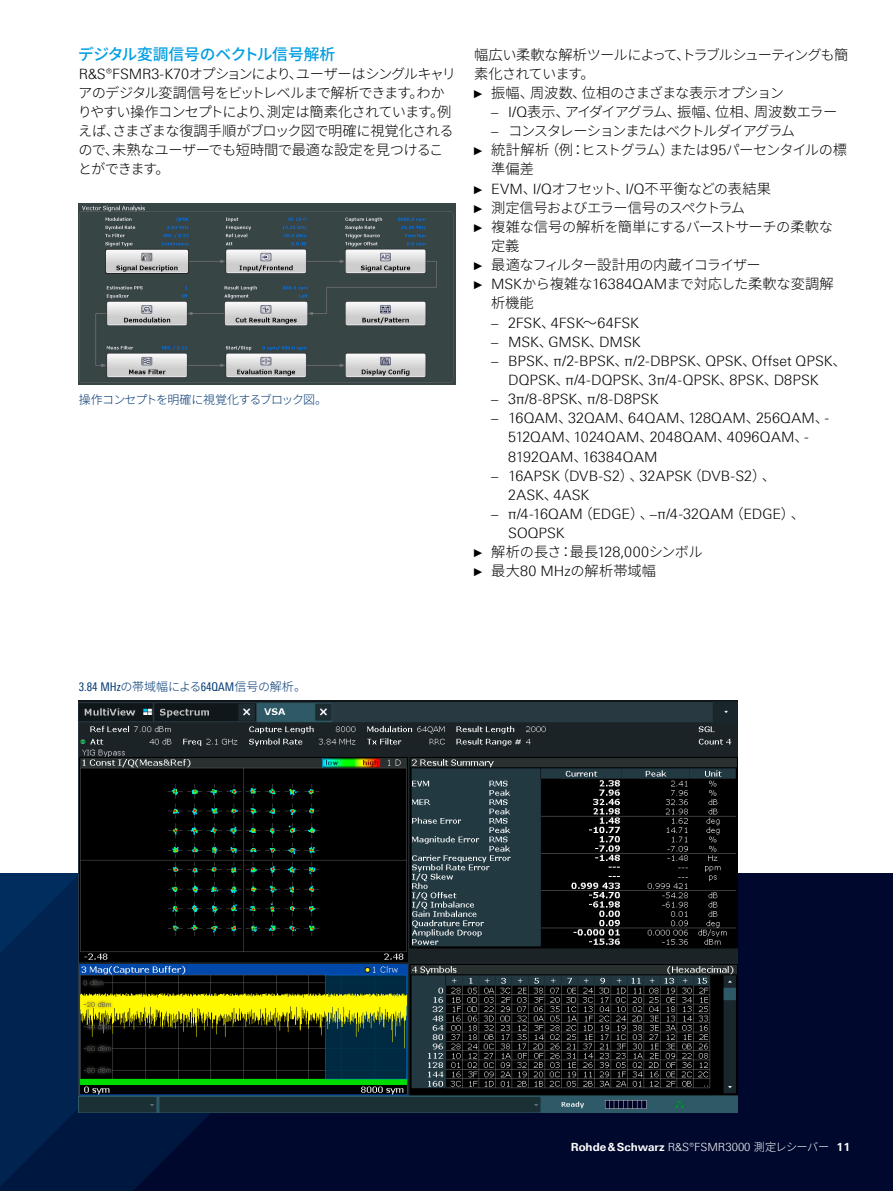
<style>
.page{position:relative;width:893px;height:1191px;background:#fff}
.page>*{position:absolute;margin:0;border:0;box-sizing:border-box;transform-origin:0 0}
.Absatzfett_cyan{font:500 15.75px "Source Han Sans JP";letter-spacing:-.015em;color:#009ee3}
.t1{font:300 14.25px/19.2px "Linotype Univers 330";letter-spacing:.01em;color:#000}
.Haupttext_ohne_Absta{font:300 14.25px/19.2px "Source Han Sans JP";letter-spacing:-.05em;color:#000}
.Haupttext_ohne_Absta-2{font:300 14.25px "Source Han Sans JP";letter-spacing:-.07em;color:#000}
.Haupttext{font:300 14.25px/19.2px "Source Han Sans JP";letter-spacing:-.065em;color:#000}
.Haupttext_ohne_Absta-3{font:300 14.25px/19.2px "Source Han Sans JP";letter-spacing:-.01em;color:#000}
.Haupttext_ohne_Absta-4{font:300 14.25px/19.2px "Source Han Sans JP";letter-spacing:-.025em;color:#000}
.Haupttext_ohne_Absta-5{font:300 14.25px "Source Han Sans JP";letter-spacing:-.085em;color:#000}
.Haupttext_ohne_Absta-6{font:300 14.25px "Source Han Sans JP";letter-spacing:-.015em;color:#000}
.Haupttext_ohne_Absta-7{font:300 14.25px "Source Han Sans JP";letter-spacing:.005em;color:#000}
.Bildunterschrift{font:300 12px "Source Han Sans JP";letter-spacing:-.015em;color:#003872}
.Bildunterschrift-2{font:300 12px "Source Han Sans JP";letter-spacing:-.05em;color:#003872}
.t2{font:700 11.25px "Linotype Univers 630";color:#fff}
.s1{font-family:"Linotype Univers 330"}
.s2{font-family:"Arial Narrow";font-weight:400;font-size:11.4px}
.s3{font-family:"Source Han Sans JP"}
.s4{font-family:"Linotype Univers 420 Cn";font-weight:400}
.s5{font-family:"Linotype Univers 330";font-weight:300}
.s6{font-family:"Source Han Sans JP";font-weight:300}
</style>
<div class="page">
<div style="left:0;top:873px;width:893px;height:318px;background:#00082d"></div>
<svg style="left:81px;top:1112px;width:233px;height:79px"></svg>
<svg style="left:0;top:873px;width:81px;height:318px;background:#00224e"></svg>
<img style="left:79px;top:701px;width:659px;height:411px">
<img style="left:79px;top:203px;width:376px;height:181px">
<p class="Absatzfett_cyan" style="left:78px;top:45px;width:259px">デジタル変調信号のベクトル信号解析</p>
<p class="Haupttext_ohne_Absta" style="left:78px;top:64px;width:380px"><span class="s1">R&amp;S®FSMR3-K70</span>オプションにより、ユーザーはシングルキャリアのデジタル変調信号を-ビットレベルまで解析できます。わかりやすい操作コンセプトにより、測定は簡素化されています。例えば、さまざまな復調手順がブロック図で明確に視覚化されるので、未熟なユーザーでも短時間で最適な設定を見つけることができます。</p>
<p class="Bildunterschrift-2" style="left:79px;top:393px;width:250px">操作コンセプトを明確に視覚化するブロック図。</p>
<p class="Haupttext" style="left:474px;top:45px;width:376px">幅広い柔軟な解析ツールによって、トラブルシューティングも簡素化-されています。</p>
<p class="Haupttext_ohne_Absta" style="left:474px;top:83px;width:311px"><span class="s2">►</span> 振幅、周波数、位相のさまざまな表示オプション</p>
<p class="Haupttext_ohne_Absta-2" style="left:491px;top:104px;width:348px"><span class="s1">– I/Q</span>表示、アイダイアグラム、振幅、位相、周波数エラー</p>
<p class="Haupttext_ohne_Absta-5" style="left:491px;top:123px;width:305px"><span class="s1">–</span> コンスタレーションまたはベクトルダイアグラム</p>
<p class="Haupttext_ohne_Absta" style="left:491px;top:141px;width:357px;text-indent:-17px"><span class="s2">►</span> 統計解析（例：ヒストグラム）または<span class="s1">95</span>パーセンタイルの標準偏差</p>
<p class="Haupttext_ohne_Absta" style="left:474px;top:179px;width:298px"><span class="s2">►</span> <span class="s1">EVM</span>、<span class="s1">I/Q</span>オフセット、<span class="s1">I/Q</span>不平衡などの表結果</p>
<p class="Haupttext_ohne_Absta-2" style="left:474px;top:199px;width:272px"><span class="s2">►</span> 測定信号およびエラー信号のスペクトラム</p>
<p class="Haupttext_ohne_Absta-4" style="left:491px;top:217px;width:343px;text-indent:-17px"><span class="s2">►</span> 複雑な信号の解析を簡単にするバーストサーチの柔軟な定義</p>
<p class="Haupttext_ohne_Absta" style="left:474px;top:255px;width:288px"><span class="s2">►</span> 最適なフィルター設計用の内蔵イコライザー</p>
<p class="Haupttext_ohne_Absta-3" style="left:491px;top:275px;width:344px;text-indent:-17px"><span class="s2">►</span> <span class="s1">MSK</span>から複雑な<span class="s1">16384QAM</span>まで対応した柔軟な変調解析機能</p>
<p class="t1" style="left:491px;top:313px;width:150px">– 2FSK<span class="s3">、</span>4FSK<span class="s3">～</span>64FSK</p>
<p class="t1" style="left:491px;top:332px;width:151px">– MSK<span class="s3">、</span>GMSK<span class="s3">、</span>DMSK</p>
<p class="t1" style="left:508px;top:351px;width:340px;text-indent:-17px">– BPSK<span class="s3">、</span>π/2-BPSK<span class="s3">、</span>π/2-DBPSK<span class="s3">、</span>QPSK<span class="s3">、</span>Offset QPSK<span class="s3">、<br></span>DQPSK<span class="s3">、</span>π/4-DQPSK<span class="s3">、</span>3π/4-QPSK<span class="s3">、</span>8PSK<span class="s3">、</span>D8PSK</p>
<p class="t1" style="left:491px;top:389px;width:169px">– 3π/8-8PSK<span class="s3">、</span>π/8-D8PSK</p>
<p class="t1" style="left:508px;top:408px;width:322px;text-indent:-17px">– 16QAM<span class="s3">、</span>32QAM<span class="s3">、</span>64QAM<span class="s3">、</span>128QAM<span class="s3">、</span>256QAM<span class="s3">、-<br></span>512QAM<span class="s3">、</span>1024QAM<span class="s3">、</span>2048QAM<span class="s3">、</span>4096QAM<span class="s3">、-<br></span>8192QAM<span class="s3">、</span>16384QAM</p>
<p class="t1" style="left:508px;top:466px;width:269px;text-indent:-17px">– 16APSK<span class="s3">（</span>DVB-S2<span class="s3">）、</span>32APSK<span class="s3">（</span>DVB-S2<span class="s3">）、<br></span>2ASK<span class="s3">、</span>4ASK</p>
<p class="t1" style="left:508px;top:504px;width:298px;text-indent:-17px">– π/4-16QAM<span class="s3">（</span>EDGE<span class="s3">）、</span>–π/4-32QAM<span class="s3">（</span>EDGE<span class="s3">）、<br></span>SOQPSK</p>
<p class="Haupttext_ohne_Absta-6" style="left:474px;top:544px;width:230px"><span class="s2">►</span> 解析の長さ：最長<span class="s1">128,000</span>シンボル</p>
<p class="Haupttext_ohne_Absta-7" style="left:474px;top:563px;width:184px"><span class="s2">►</span> 最大<span class="s1">80 MHz</span>の解析帯域幅</p>
<p class="Bildunterschrift" style="left:79px;top:680px;width:229px"><span class="s4">3.84 MHz</span>の帯域幅による<span class="s4">64QAM</span>信号の解析。</p>
<p class="t2" style="left:571px;top:1139px;width:281px">Rohde&amp;Schwarz <span class="s5">R&amp;S®FSMR3000</span> <span class="s6">測定レシーバー</span> 11</p>
</div>
